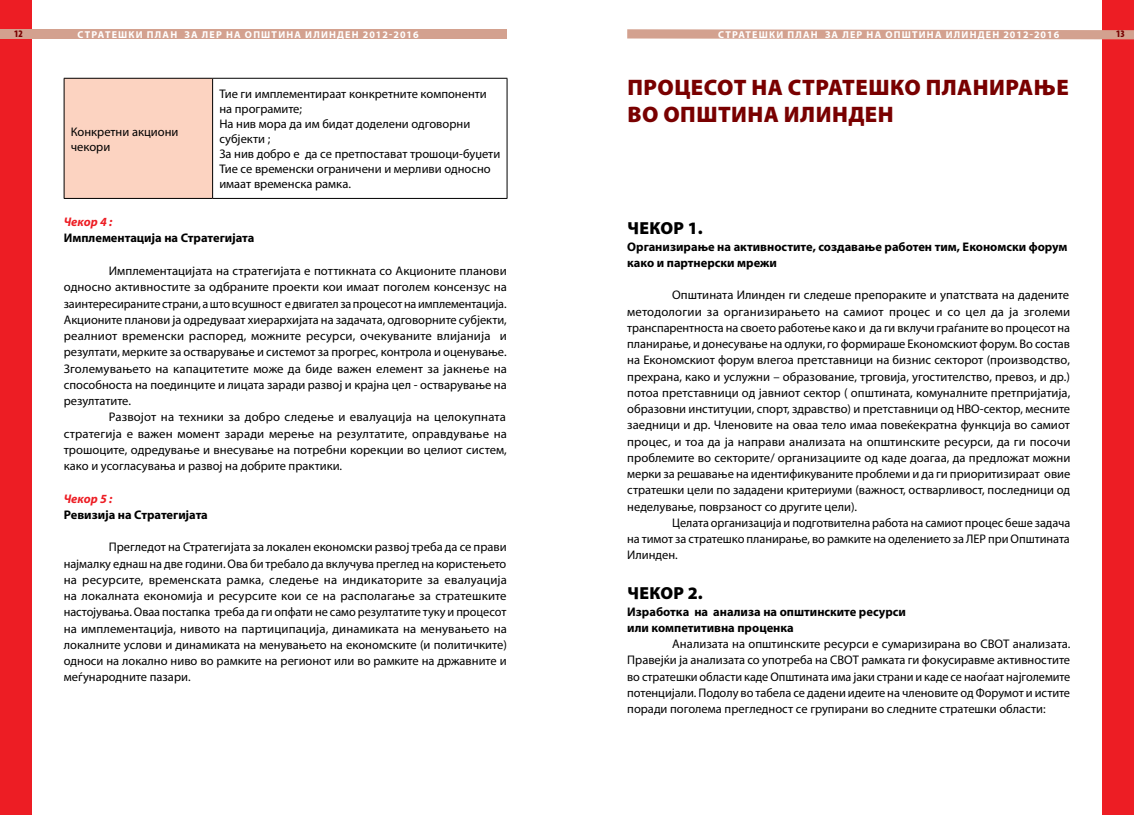
<style>
.page{position:relative;width:1134px;height:815px;background:#fff}
.page>*{position:absolute;margin:0;border:0;box-sizing:border-box;transform-origin:0 0}
.t1{font:900 22.5px/27px "Myriad Pro";letter-spacing:.02em;color:#790000}
.t2{font:900 17.5px "Myriad Pro";letter-spacing:.01em;color:#000}
.t3{font:12.5px/16.2px "Myriad Pro";color:#000;text-align:justify}
.t4{font:700 12.5px/16.2px "Myriad Pro";color:#000}
.t5{font:italic 700 12.5px "Myriad Pro";color:#ed1d24}
.t6{font:700 10px "Myriad Pro";letter-spacing:.12em;color:#fff}
.t7{font:900 condensed 10px "Myriad Pro";color:#790000}
</style>
<div class="page">
<div style="left:0;top:0;width:32px;height:815px;background:#ed1d24"></div>
<div style="left:1102px;top:0;width:32px;height:815px;background:#ed1d24"></div>
<div style="left:0;top:29px;width:507px;height:10px;background:#d3a18f"></div>
<svg style="left:627px;top:29px;width:507px;height:10px;background:#d6a797"></svg>
<div style="left:64px;top:78px;width:149px;height:120px;background:#fcd3c1"></div>
<hr style="left:64px;top:78px;width:149px;height:1px;background:#000">
<hr style="left:64px;top:79px;width:1px;height:119px;background:#000">
<hr style="left:213px;top:78px;width:294px;height:1px;background:#000">
<hr style="left:212px;top:79px;width:1px;height:119px;background:#000">
<hr style="left:507px;top:79px;width:1px;height:119px;background:#000">
<hr style="left:64px;top:198px;width:149px;height:1px;background:#000">
<hr style="left:213px;top:198px;width:294px;height:1px;background:#000">
<p class="t7" style="left:14px;top:27px;width:10px">12</p>
<p class="t6" style="left:78px;top:28px;width:343px">Стратешки план за ЛЕР на Општина Илинден 2012-2016</p>
<p class="t6" style="left:718px;top:28px;width:343px">Стратешки план за ЛЕР на Општина Илинден 2012-2016</p>
<p class="t7" style="left:1116px;top:27px;width:10px">13</p>
<p class="t3" style="left:71px;top:124px;width:109px;line-height:15px">Конкретни акциони чекори</p>
<p class="t3" style="left:219px;top:86px;width:282px;line-height:15px;text-align:left">Тие ги имплементираат конкретните компоненти на програмите;<br>На нив мора да им бидат доделени одговорни субјекти ;<br>За нив добро е да се претпостават трошоци-буџети Тие се временски ограничени и мерливи односно имаат временска рамка.</p>
<p class="t5" style="left:64px;top:214px;width:50px">Чекор 4 :</p>
<p class="t4" style="left:64px;top:230px;width:192px">Имплементација на Стратегијата</p>
<p class="t3" style="left:64px;top:262px;width:445px;text-indent:45px">Имплементацијата на стратегијата е поттикната со Акционите планови односно активностите за одбраните проекти кои имаат поголем консензус на заинтересираните страни, а што всушност е двигател за процесот на имплементација.<br>Акционите планови ја одредуваат хиерархијата на задачата, одговорните субјекти, реалниот временски распоред, можните ресурси, очекуваните влијанија и резултати, мерките за остварување и системот за прогрес, контрола и оценување.<br>Зголемувањето на капацитетите може да биде важен елемент за јакнење на способноста на поединците и лицата заради развој и крајна цел - остварување на резултатите.</p>
<p class="t3" style="left:64px;top:409px;width:445px;text-indent:45px">Развојот на техники за добро следење и евалуација на целокупната стратегија е важен момент заради мерење на резултатите, оправдување на трошоците, одредување и внесување на потребни корекции во целиот систем, како и усогласувања и развој на добрите практики.</p>
<p class="t5" style="left:64px;top:490px;width:50px">Чекор 5 :</p>
<p class="t4" style="left:64px;top:506px;width:146px">Ревизија на Стратегијата</p>
<p class="t3" style="left:64px;top:539px;width:445px;text-indent:45px">Прегледот на Стратегијата за локален економски развој треба да се прави најмалку еднаш на две години. Ова би требало да вклучува преглед на користењето на ресурсите, временската рамка, следење на индикаторите за евалуација на локалната економија и ресурсите кои се на располагање за стратешките настојувања. Оваа постапка треба да ги опфати не само резултатите туку и процесот на имплементација, нивото на партиципација, динамиката на менувањето на локалните услови и динамиката на менувањето на економските (и политичките) односи на локално ниво во рамките на регионот или во рамките на државните и меѓународните пазари.</p>
<h1 class="t1" style="left:627px;top:73px;width:443px">Процесот на стратешко планирање во Општина Илинден</h1>
<h2 class="t2" style="left:627px;top:217px;width:77px">Чекор 1.</h2>
<p class="t4" style="left:627px;top:238px;width:442px">Организирање на активностите, создавање работен тим, Економски форум како и партнерски мрежи</p>
<p class="t3" style="left:627px;top:287px;width:445px;text-indent:45px">Општината Илинден ги следеше препораките и упатствата на дадените методологии за организирањето на самиот процес и со цел да ја зголеми транспарентноста на своето работење како и да ги вклучи граѓаните во процесот на планирање, и донесување на одлуки, го формираше Економскиот форум. Во состав на Економскиот форум влегоа претставници на бизнис секторот (производство, прехрана, како и услужни – образование, трговија, угостителство, превоз, и др.) потоа претставници од јавниот сектор ( општината, комуналните претпријатија, образовни институции, спорт, здравство) и претставници од НВО-сектор, месните заедници и др. Членовите на оваа тело имаа повеќекратна функција во самиот процес, и тоа да ја направи анализата на општинските ресурси, да ги посочи проблемите во секторите/ организациите од каде доагаа, да предложат можни мерки за решавање на идентификуваните проблеми и да ги приоритизираат овие стратешки цели по зададени критериуми (важност, остварливост, последници од неделување, поврзаност со другите цели).</p>
<p class="t3" style="left:627px;top:514px;width:445px;text-indent:45px">Целата организација и подготвителна работа на самиот процес беше задача на тимот за стратешко планирање, во рамките на оделението за ЛЕР при Општината Илинден.</p>
<h2 class="t2" style="left:627px;top:582px;width:77px">Чекор 2.</h2>
<p class="t4" style="left:627px;top:603px;width:280px">Изработка на анализа на општинските ресурси или компетитивна проценка</p>
<p class="t3" style="left:627px;top:636px;width:445px;text-indent:45px">Анализата на општинските ресурси е сумаризирана во СВОТ анализата.<br>Правејќи ја анализата со употреба на СВОТ рамката ги фокусиравме активностите во стратешки области каде Општината има јаки страни и каде се наоѓаат најголемите потенцијали. Подолу во табела се дадени идеите на членовите од Форумот и истите поради поголема прегледност се групирани во следните стратешки области:</p>
</div>
